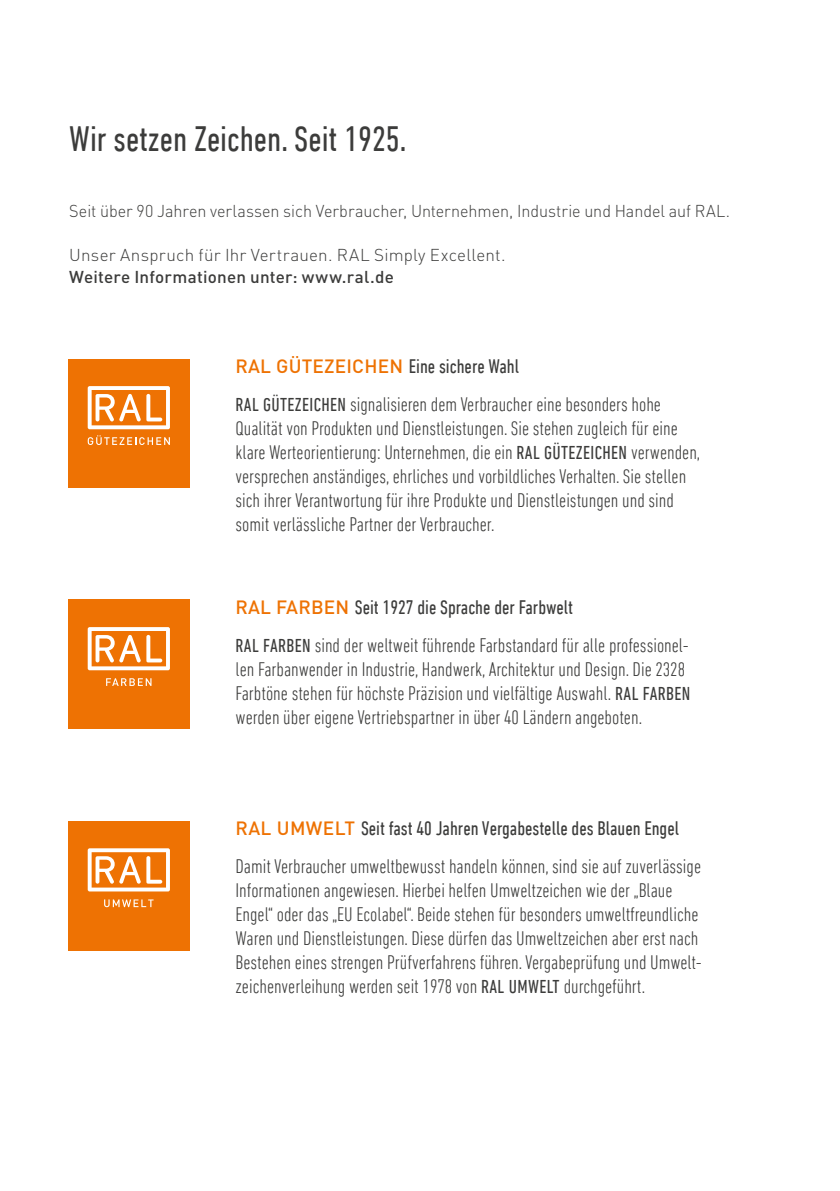
<style>
.page{position:relative;width:840px;height:1191px;background:#fff}
.page>*{position:absolute;margin:0;border:0;box-sizing:border-box;transform-origin:0 0}
.t1{font:condensed 36px "DIN Next LT Pro";color:#3c3c3b}
.t2{font:300 condensed 20px/24px "DIN Next LT Pro";color:#3c3c3b}
.t3{font:300 17px "DIN Pro";letter-spacing:.005em;color:#3c3c3b;scale:.95 1}
.t4{font:300 17px "DIN Pro";letter-spacing:.005em;color:#3c3c3b}
.t5{font:500 17px "DIN Pro";letter-spacing:.015em;color:#3c3c3b}
.s1{font-family:"DIN";font-weight:500;font-stretch:normal;font-size:19px;color:#ee7203}
.s2{font-weight:400}
.s3{font-weight:400;font-size:19px}
</style>
<div class="page">
<div style="left:68px;top:359px;width:121px;height:128px;background:#ee7203"></div>
<svg style="left:88px;top:386px;width:82px;height:43px"></svg>
<svg style="left:88px;top:435px;width:82px;height:10px"></svg>
<div style="left:68px;top:600px;width:121px;height:129px;background:#ee7203"></div>
<svg style="left:88px;top:627px;width:82px;height:43px"></svg>
<svg style="left:106px;top:678px;width:45px;height:8px"></svg>
<div style="left:68px;top:821px;width:121px;height:129px;background:#ee7203"></div>
<svg style="left:88px;top:848px;width:82px;height:43px"></svg>
<svg style="left:104px;top:899px;width:49px;height:8px"></svg>
<h1 class="t1" style="left:69px;top:119px;width:338px">Wir setzen Zeichen. Seit 1925.</h1>
<p class="t3" style="left:69px;top:198px;width:696px">Seit über 90 Jahren verlassen sich Verbraucher, Unternehmen, Industrie und Handel auf RAL.</p>
<p class="t4" style="left:69px;top:242px;width:437px">Unser Anspruch für Ihr Vertrauen. RAL Simply Excellent.</p>
<p class="t5" style="left:69px;top:264px;width:326px">Weitere Informationen unter: www.ral.de</p>
<p class="t2" style="left:235px;top:347px;width:427px;line-height:38px"><span class="s1">RAL GÜTEZEICHEN</span> <span class="s2">Eine sichere Wahl<br></span><span class="s3">RAL GÜTEZEICHEN</span> signalisieren dem Verbraucher eine besonders hohe</p>
<p class="t2" style="left:235px;top:416px;width:466px">Qualität von Produkten und Dienstleistungen. Sie stehen zugleich für eine klare Werteorientierung: Unternehmen, die ein <span class="s3">RAL GÜTEZEICHEN</span> verwenden, versprechen anständiges, ehrliches und vorbildliches Verhalten. Sie stellen sich ihrer Verantwortung für ihre Produkte und Dienstleistungen und sind somit verlässliche Partner der Verbraucher.</p>
<p class="t2" style="left:235px;top:587px;width:454px;line-height:38px"><span class="s1">RAL FARBEN</span> <span class="s2">Seit 1927 die Sprache der Farbwelt<br></span><span class="s3">RAL FARBEN</span> sind der weltweit führende Farbstandard für alle professionel-</p>
<p class="t2" style="left:235px;top:656px;width:456px">len Farbanwender in Industrie, Handwerk, Architektur und Design. Die 2328<br>Farbtöne stehen für höchste Präzision und vielfältige Auswahl. <span class="s3">RAL FARBEN </span>werden über eigene Vertriebspartner in über 40 Ländern angeboten.</p>
<p class="t2" style="left:235px;top:809px;width:467px;line-height:38px"><span class="s1">RAL UMWELT</span> <span class="s2">Seit fast 40 Jahren Vergabestelle des Blauen Engel<br></span>Damit Verbraucher umweltbewusst handeln können, sind sie auf zuverlässige</p>
<p class="t2" style="left:235px;top:878px;width:467px">Informationen angewiesen. Hierbei helfen Umweltzeichen wie der „Blaue Engel“ oder das „EU Ecolabel“. Beide stehen für besonders umweltfreundliche Waren und Dienstleistungen. Diese dürfen das Umweltzeichen aber erst nach Bestehen eines strengen Prüfverfahrens führen. Vergabeprüfung und Umwelt&shy;zeichenverleihung werden seit 1978 von <span class="s3">RAL UMWELT</span> durchgeführt.</p>
</div>
